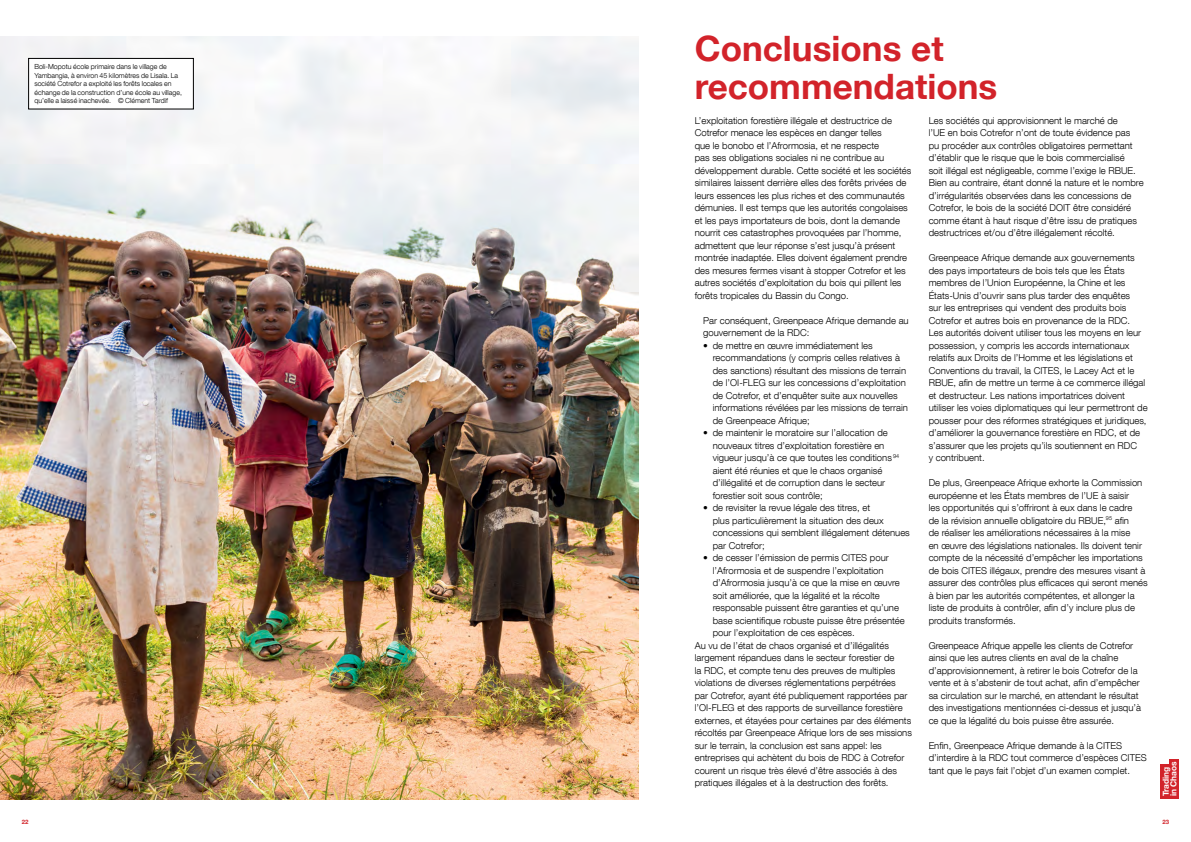
<style>
.page{position:relative;width:1191px;height:842px;background:#fff}
.page>*{position:absolute;margin:0;border:0;box-sizing:border-box;transform-origin:0 0}
.t1{font:700 35px/37.5px "Helvetica Neue";color:#d2232a}
.Continuous_text{font:300 9.5px/12.5px "Helvetica Neue LT Com";color:#000}
.t2{font:700 8.4px/7.6px "Helvetica Neue";color:#fff}
.Image_Caption{font:300 7px/8.5px "Helvetica Neue LT Com";color:#000}
.t3{font:700 6px "Helvetica Neue";color:#d2232a}
</style>
<div class="page">
<div style="left:1169px;top:759px;width:10px;height:40px;background:#d2232a"></div>
<div style="left:1160px;top:765px;width:9px;height:34px;background:#d2232a"></div>
<img style="left:0;top:36px;width:638px;height:763px">
<div style="left:29px;top:58px;width:164px;height:51px;background:#fff"></div>
<div style="left:28px;top:58px;width:165px;height:51px;border:1px solid #000"></div>
<p class="Image_Caption" style="left:34px;top:62px;width:149px">Boli-Mopotu école primaire dans le village de Yambangia, à environ 45 kilomètres de Lisala. La société Cotrefor a exploité les forêts locales en échange de la construction d’une école au village,</p>
<p class="Image_Caption" style="left:34px;top:96px;width:135px">qu’elle a laissé inachevée. © Clément Tardif</p>
<p class="t1" style="left:694px;top:31px;width:304px">Conclusions et recommendations</p>
<p class="Continuous_text" style="left:694px;top:114px;width:218px">L’exploitation forestière illégale et destructrice de Cotrefor menace les espèces en danger telles<br>que le bonobo et l’Afrormosia, et ne respecte<br>pas ses obligations sociales ni ne contribue au développement durable. Cette société et les sociétés similaires laissent derrière elles des forêts privées de leurs essences les plus riches et des communautés démunies. Il est temps que les autorités congolaises et les pays importateurs de bois, dont la demande nourrit ces catastrophes provoquées par l’homme, admettent que leur réponse s’est jusqu’à présent montrée inadaptée. Elles doivent également prendre des mesures fermes visant à stopper Cotrefor et les autres sociétés d’exploitation du bois qui pillent les forêts tropicales du Bassin du Congo.</p>
<p class="Continuous_text" style="left:703px;top:314px;width:207px">Par conséquent, Greenpeace Afrique demande au gouvernement de la RDC:</p>
<p class="Continuous_text" style="left:712px;top:339px;width:197px;text-indent:-10px">• de mettre en œuvre immédiatement les recommandations (y compris celles relatives à des sanctions) résultant des missions de terrain de l’OI-FLEG sur les concessions d’exploitation de Cotrefor, et d’enquêter suite aux nouvelles informations révélées par les missions de terrain de Greenpeace Afrique;</p>
<p class="Continuous_text" style="left:712px;top:426px;width:188px;text-indent:-10px">• de maintenir le moratoire sur l’allocation de nouveaux titres d’exploitation forestière en vigueur jusqu’à ce que toutes les conditions <sup>94 </sup>aient été réunies et que le chaos organisé d’illégalité et de corruption dans le secteur forestier soit sous contrôle;</p>
<p class="Continuous_text" style="left:712px;top:501px;width:199px;text-indent:-10px">• de revisiter la revue légale des titres, et<br>plus particulièrement la situation des deux concessions qui semblent illégalement détenues par Cotrefor;</p>
<p class="Continuous_text" style="left:712px;top:551px;width:193px;text-indent:-10px">• de cesser l’émission de permis CITES pour l’Afrormosia et de suspendre l’exploitation d’Afrormosia jusqu’à ce que la mise en œuvre soit améliorée, que la légalité et la récolte responsable puissent être garanties et qu’une base scientifique robuste puisse être présentée pour l’exploitation de ces espèces.</p>
<p class="Continuous_text" style="left:694px;top:639px;width:219px">Au vu de l’état de chaos organisé et d’illégalités largement répandues dans le secteur forestier de<br>la RDC, et compte tenu des preuves de multiples violations de diverses réglementations perpétrées<br>par Cotrefor, ayant été publiquement rapportées par l’OI-FLEG et des rapports de surveillance forestière externes, et étayées pour certaines par des éléments récoltés par Greenpeace Afrique lors de ses missions sur le terrain, la conclusion est sans appel: les entreprises qui achètent du bois de RDC à Cotrefor courent un risque très élevé d’être associés à des pratiques illégales et à la destruction des forêts.</p>
<p class="Continuous_text" style="left:928px;top:114px;width:216px">Les sociétés qui approvisionnent le marché de<br>l’UE en bois Cotrefor n’ont de toute évidence pas<br>pu procéder aux contrôles obligatoires permettant d’établir que le risque que le bois commercialisé<br>soit illégal est négligeable, comme l’exige le RBUE.<br>Bien au contraire, étant donné la nature et le nombre d’irrégularités observées dans les concessions de Cotrefor, le bois de la société DOIT être considéré comme étant à haut risque d’être issu de pratiques destructrices et/ou d’être illégalement récolté.</p>
<p class="Continuous_text" style="left:928px;top:251px;width:220px">Greenpeace Afrique demande aux gouvernements des pays importateurs de bois tels que les États membres de l’Union Européenne, la Chine et les États-Unis d’ouvrir sans plus tarder des enquêtes<br>sur les entreprises qui vendent des produits bois Cotrefor et autres bois en provenance de la RDC.<br>Les autorités doivent utiliser tous les moyens en leur possession, y compris les accords internationaux relatifs aux Droits de l’Homme et les législations et Conventions du travail, la CITES, le Lacey Act et le RBUE, afin de mettre un terme à ce commerce illégal et destructeur. Les nations importatrices doivent utiliser les voies diplomatiques qui leur permettront de pousser pour des réformes stratégiques et juridiques, d’améliorer la gouvernance forestière en RDC, et de s’assurer que les projets qu’ils soutiennent en RDC<br>y contribuent.</p>
<p class="Continuous_text" style="left:928px;top:476px;width:220px">De plus, Greenpeace Afrique exhorte la Commission européenne et les États membres de l’UE à saisir<br>les opportunités qui s’offriront à eux dans le cadre<br>de la révision annuelle obligatoire du RBUE,<sup>95</sup> afin<br>de réaliser les améliorations nécessaires à la mise<br>en œuvre des législations nationales. Ils doivent tenir compte de la nécessité d’empêcher les importations de bois CITES illégaux, prendre des mesures visant à assurer des contrôles plus efficaces qui seront menés à bien par les autorités compétentes, et allonger la liste de produits à contrôler, afin d’y inclure plus de produits transformés.</p>
<p class="Continuous_text" style="left:928px;top:639px;width:214px">Greenpeace Afrique appelle les clients de Cotrefor ainsi que les autres clients en aval de la chaîne d’approvisionnement, à retirer le bois Cotrefor de la vente et à s’abstenir de tout achat, afin d’empêcher sa circulation sur le marché, en attendant le résultat des investigations mentionnées ci-dessus et jusqu’à ce que la légalité du bois puisse être assurée.</p>
<p class="Continuous_text" style="left:928px;top:739px;width:219px">Enfin, Greenpeace Afrique demande à la CITES d’interdire à la RDC tout commerce d’espèces CITES tant que le pays fait l’objet d’un examen complet.</p>
<p class="t2" style="left:1162px;top:796px;width:36px;rotate:-90deg">Trading in Chaos</p>
<p class="t3" style="left:22px;top:817px;width:8px">22</p>
<p class="t3" style="left:1162px;top:817px;width:8px">23</p>
</div>
